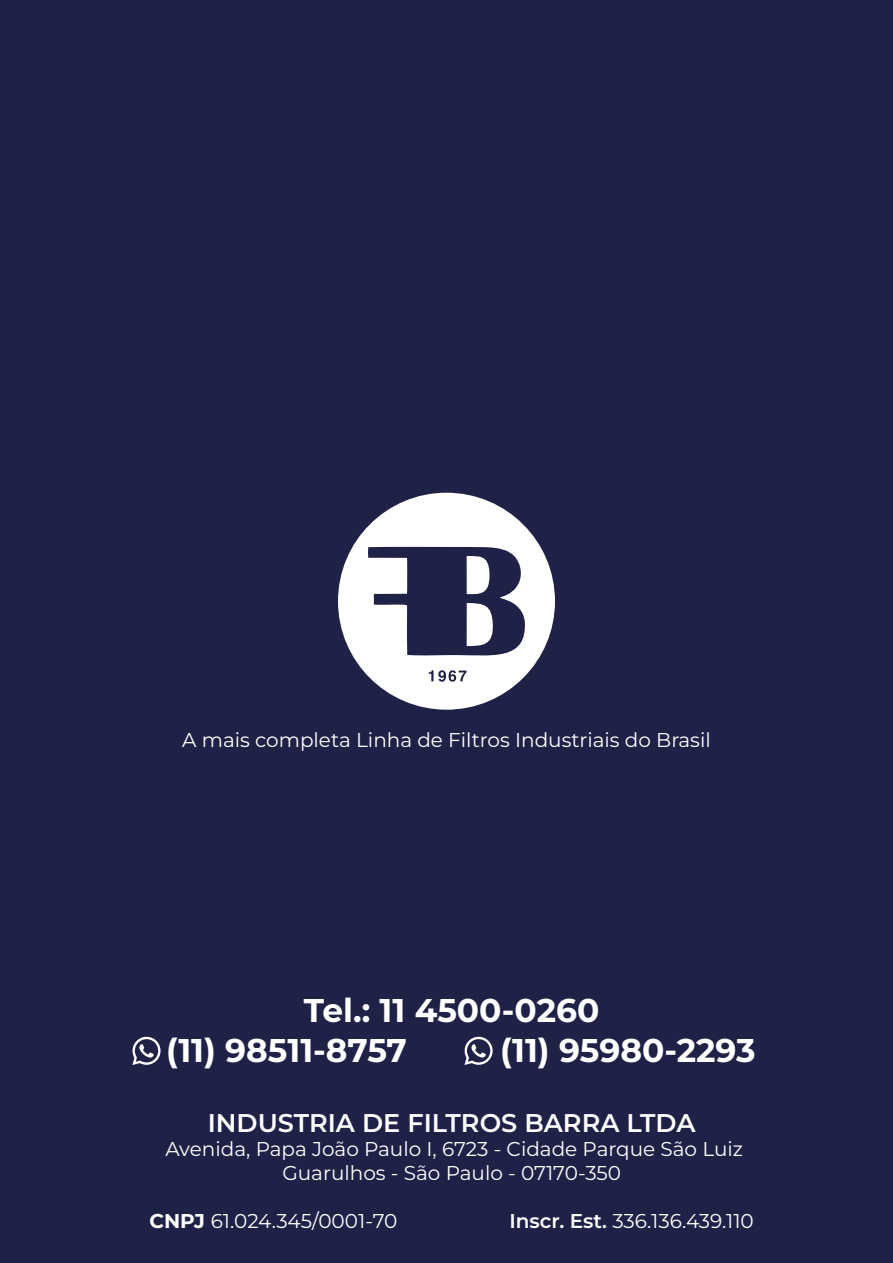
<style>
.page{position:relative;width:893px;height:1263px;background:#202147}
.page>*{position:absolute;margin:0;border:0;box-sizing:border-box;transform-origin:0 0}
.t1{font:700 32.85px/39.5px "Montserrat";color:#fff}
.t2{font:600 25.5px "Montserrat";color:#fff}
.t3{font:19.95px/24px "Montserrat";color:#fff;text-align:center}
.s1{font-weight:700}
.s2{font-weight:600}
</style>
<div class="page">
<div style="left:338px;top:493px;width:217px;height:217px;background:#fff;border-radius:50%"></div>
<svg style="left:368px;top:547px;width:157px;height:109px"></svg>
<svg style="left:429px;top:670px;width:37px;height:12px"></svg>
<svg style="left:464px;top:1037px;width:29px;height:28px"></svg>
<svg style="left:132px;top:1037px;width:29px;height:28px"></svg>
<p class="t3" style="left:182px;top:727px;width:530px">A mais completa Linha de Filtros Industriais do Brasil</p>
<h1 class="t1" style="left:166px;top:990px;width:435px;text-indent:138px">Tel.: 11 4500-0260 (11) 98511-8757</h1>
<h1 class="t1" style="left:500px;top:1029px;width:257px">(11) 95980-2293</h1>
<p class="t2" style="left:208px;top:1106px;width:489px">INDUSTRIA DE FILTROS BARRA LTDA</p>
<p class="t3" style="left:165px;top:1136px;width:579px">Avenida, Papa João Paulo I, 6723 - Cidade Parque São Luiz<br>Guarulhos - São Paulo - 07170-350</p>
<p class="t3" style="left:149px;top:1208px;width:249px"><span class="s1">CNPJ</span> 61.024.345/0001-70</p>
<p class="t3" style="left:509px;top:1208px;width:246px"><span class="s2">Inscr. Est.</span> 336.136.439.110</p>
</div>
